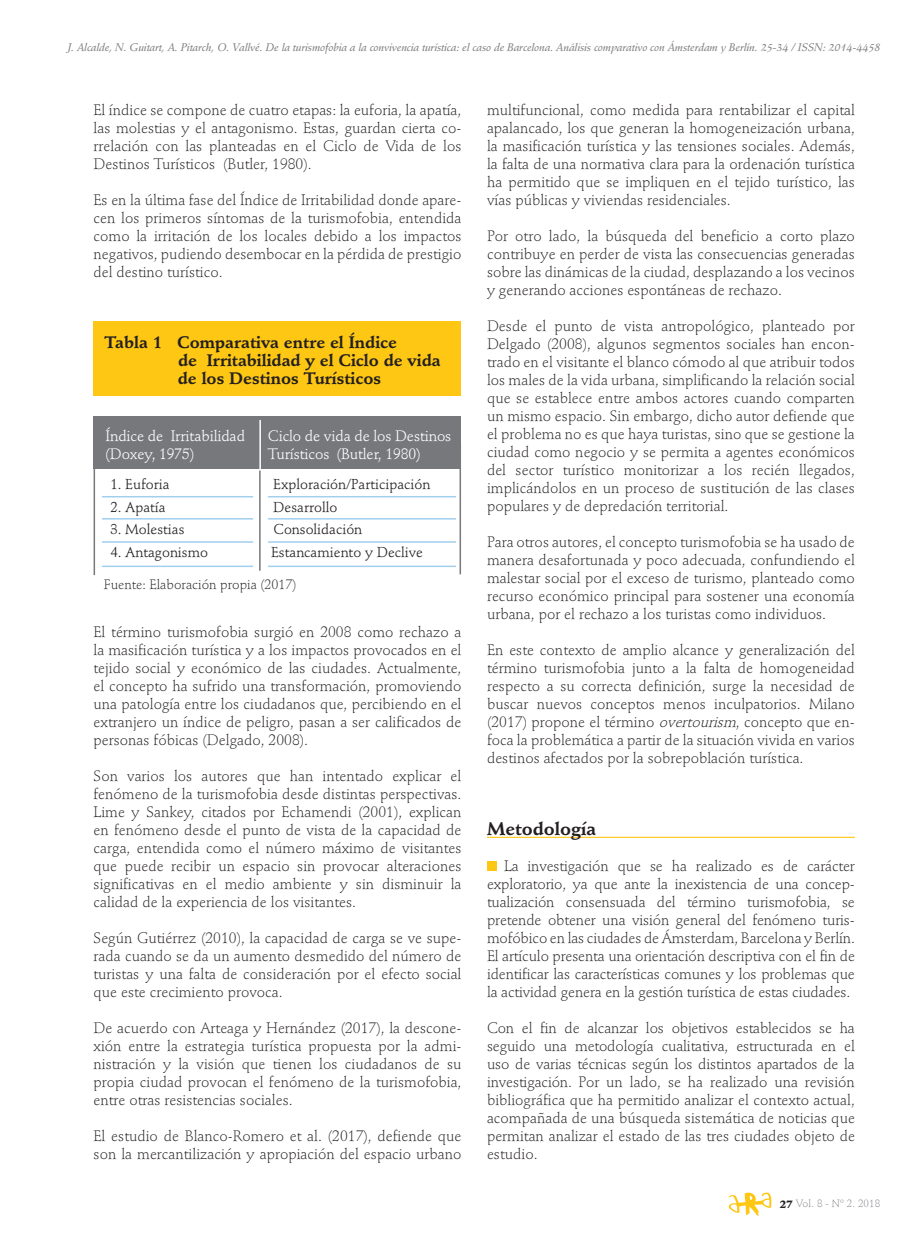
<style>
.page{position:relative;width:923px;height:1246px;background:#fff}
.page>*{position:absolute;margin:0;border:0;box-sizing:border-box;transform-origin:0 0}
.t1{font:700 18px "Stempel Schneidler";color:#231f20}
.t2{font:700 16.5px/18px "Stempel Schneidler";color:#231f20}
.t3{font:300 15px/18px "Stempel Schneidler";color:#231f20;text-align:justify}
.t4{font:15px "Stempel Schneidler";letter-spacing:-.01em;color:#fff}
.t5{font:14.25px "Stempel Schneidler";color:#231f20}
.t6{font:300 13.5px "Stempel Schneidler";color:#231f20}
.t7{font:italic 10.95px "Stempel Schneidler Med";letter-spacing:-.01em;color:#808285}
.t8{font:300 10.5px "Stempel Schneidler";letter-spacing:.01em;color:#808285}
.s1{font-style:italic}
.s2{font-weight:900;color:#231f20}
</style>
<div class="page">
<svg style="left:728px;top:1192px;width:43px;height:24px"></svg>
<hr style="left:487px;top:837px;width:368px;height:1px;background:#fec713">
<div style="left:487px;top:861px;width:10px;height:10px;background:#fec713"></div>
<hr style="left:459px;top:444px;width:2px;height:130px;background:#76787b">
<div style="left:94px;top:417px;width:367px;height:52px;background:#76787b"></div>
<div style="left:94px;top:321px;width:367px;height:74px;background:#fec713"></div>
<hr style="left:94px;top:444px;width:1px;height:131px;background:#76787b">
<hr style="left:102px;top:541px;width:354px;height:2px;background:#a1cfee">
<hr style="left:259px;top:420px;width:2px;height:83px;background:#fff">
<hr style="left:102px;top:518px;width:354px;height:2px;background:#a1cfee">
<hr style="left:102px;top:496px;width:354px;height:1px;background:#a1cfee">
<hr style="left:102px;top:566px;width:354px;height:1px;background:#a1cfee">
<div style="left:253px;top:472px;width:15px;height:103px;background:#fff"></div>
<hr style="left:259px;top:470px;width:2px;height:101px;background:#76787b">
<p class="t7" style="left:68px;top:41px;width:814px">J. Alcalde, N. Guitart, A. Pitarch, O. Vallvé. De la turismofobia a la convivencia turística: el caso de Barcelona. Análisis comparativo con Ámsterdam y Berlín. 25-34 / ISSN: 2014-4458</p>
<p class="t3" style="left:94px;top:101px;width:369px">El índice se compone de cuatro etapas: la euforia, la apatía, las molestias y el antagonismo. Estas, guardan cierta co&shy;rrelación con las planteadas en el Ciclo de Vida de los Destinos Turísticos (Butler, 1980).</p>
<p class="t3" style="left:94px;top:191px;width:369px">Es en la última fase del Índice de Irritabilidad donde apare&shy;cen los primeros síntomas de la turismofobia, entendida como la irritación de los locales debido a los impactos negativos, pudiendo desembocar en la pérdida de prestigio del destino turístico.</p>
<p class="t2" style="left:178px;top:333px;width:264px;text-indent:-73px">Tabla 1 Comparativa entre el Índice<br>de Irritabilidad y el Ciclo de vida de los Destinos Turísticos</p>
<p class="t4" style="left:106px;top:427px;width:141px">Índice de Irritabilidad</p>
<p class="t4" style="left:268px;top:427px;width:185px">Ciclo de vida de los Destinos</p>
<p class="t4" style="left:106px;top:445px;width:90px">(Doxey, 1975)</p>
<p class="t4" style="left:268px;top:445px;width:154px">Turísticos (Butler, 1980)</p>
<p class="t5" style="left:110px;top:476px;width:61px">1. Euforia</p>
<p class="t5" style="left:273px;top:476px;width:159px">Exploración/Participación</p>
<p class="t5" style="left:110px;top:499px;width:57px">2. Apatía</p>
<p class="t5" style="left:273px;top:499px;width:66px">Desarrollo</p>
<p class="t5" style="left:110px;top:521px;width:76px">3. Molestias</p>
<p class="t5" style="left:273px;top:521px;width:90px">Consolidación</p>
<p class="t5" style="left:110px;top:544px;width:99px">4. Antagonismo</p>
<p class="t5" style="left:271px;top:544px;width:153px">Estancamiento y Declive</p>
<p class="t6" style="left:104px;top:577px;width:194px">Fuente: Elaboración propia (2017)</p>
<p class="t3" style="left:94px;top:623px;width:369px">El término turismofobia surgió en 2008 como rechazo a la masificación turística y a los impactos provocados en el tejido social y económico de las ciudades. Actualmente, el concepto ha sufrido una transformación, promoviendo una patología entre los ciudadanos que, percibiendo en el extranjero un índice de peligro, pasan a ser calificados de personas fóbicas (Delgado, 2008).</p>
<p class="t3" style="left:94px;top:767px;width:369px">Son varios los autores que han intentado explicar el fenómeno de la turismofobia desde distintas perspectivas.<br>Lime y Sankey, citados por Echamendi (2001), explican en fenómeno desde el punto de vista de la capacidad de carga, entendida como el número máximo de visitantes que puede recibir un espacio sin provocar alteraciones significativas en el medio ambiente y sin disminuir la calidad de la experiencia de los visitantes.</p>
<p class="t3" style="left:94px;top:929px;width:369px">Según Gutiérrez (2010), la capacidad de carga se ve supe&shy;rada cuando se da un aumento desmedido del número de turistas y una falta de consideración por el efecto social que este crecimiento provoca.</p>
<p class="t3" style="left:94px;top:1019px;width:369px">De acuerdo con Arteaga y Hernández (2017), la descone&shy;xión entre la estrategia turística propuesta por la admi&shy;nistración y la visión que tienen los ciudadanos de su propia ciudad provocan el fenómeno de la turismofobia, entre otras resistencias sociales.</p>
<p class="t3" style="left:94px;top:1127px;width:369px">El estudio de Blanco-Romero et al. (2017), defiende que son la mercantilización y apropiación del espacio urbano</p>
<p class="t3" style="left:487px;top:101px;width:369px">multifuncional, como medida para rentabilizar el capital apalancado, los que generan la homogeneización urbana, la masificación turística y las tensiones sociales. Además, la falta de una normativa clara para la ordenación turística ha permitido que se impliquen en el tejido turístico, las vías públicas y viviendas residenciales.</p>
<p class="t3" style="left:487px;top:227px;width:369px">Por otro lado, la búsqueda del beneficio a corto plazo contribuye en perder de vista las consecuencias generadas sobre las dinámicas de la ciudad, desplazando a los vecinos y generando acciones espontáneas de rechazo.</p>
<p class="t3" style="left:487px;top:317px;width:369px">Desde el punto de vista antropológico, planteado por Delgado (2008), algunos segmentos sociales han encon&shy;trado en el visitante el blanco cómodo al que atribuir todos los males de la vida urbana, simplificando la relación social que se establece entre ambos actores cuando comparten un mismo espacio. Sin embargo, dicho autor defiende que el problema no es que haya turistas, sino que se gestione la ciudad como negocio y se permita a agentes económicos del sector turístico monitorizar a los recién llegados, implicándolos en un proceso de sustitución de las clases populares y de depredación territorial.</p>
<p class="t3" style="left:487px;top:533px;width:369px">Para otros autores, el concepto turismofobia se ha usado de manera desafortunada y poco adecuada, confundiendo el malestar social por el exceso de turismo, planteado como recurso económico principal para sostener una economía urbana, por el rechazo a los turistas como individuos.</p>
<p class="t3" style="left:487px;top:641px;width:369px">En este contexto de amplio alcance y generalización del término turismofobia junto a la falta de homogeneidad respecto a su correcta definición, surge la necesidad de buscar nuevos conceptos menos inculpatorios. Milano (2017) propone el término <span class="s1">overtourism</span>, concepto que en&shy;foca la problemática a partir de la situación vivida en varios destinos afectados por la sobrepoblación turística.</p>
<p class="t1" style="left:487px;top:817px;width:111px">Metodología</p>
<p class="t3" style="left:487px;top:857px;width:369px;text-indent:17px">La investigación que se ha realizado es de carácter exploratorio, ya que ante la inexistencia de una concep&shy;tualización consensuada del término turismofobia, se pretende obtener una visión general del fenómeno turis&shy;mofóbico en las ciudades de Ámsterdam, Barcelona y Berlín.<br>El artículo presenta una orientación descriptiva con el fin de identificar las características comunes y los problemas que la actividad genera en la gestión turística de estas ciudades.</p>
<p class="t3" style="left:487px;top:1019px;width:369px">Con el fin de alcanzar los objetivos establecidos se ha seguido una metodología cualitativa, estructurada en el uso de varias técnicas según los distintos apartados de la investigación. Por un lado, se ha realizado una revisión bibliográfica que ha permitido analizar el contexto actual, acompañada de una búsqueda sistemática de noticias que permitan analizar el estado de las tres ciudades objeto de estudio.</p>
<p class="t8" style="left:779px;top:1198px;width:102px"><span class="s2">27</span> Vol. 8 - Nº 2. 2018</p>
</div>
